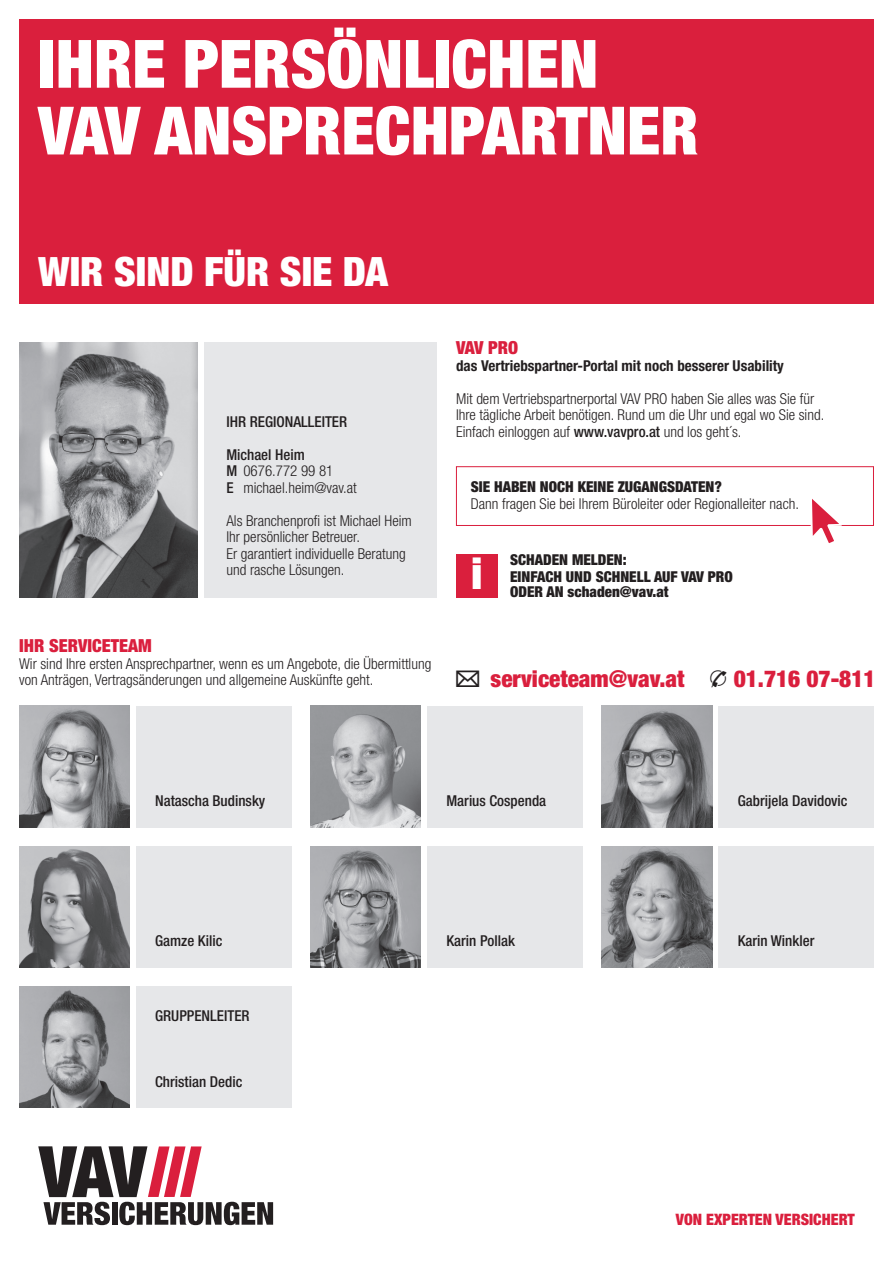
<style>
.page{position:relative;width:893px;height:1263px;background:#fff}
.page>*{position:absolute;margin:0;border:0;box-sizing:border-box;transform-origin:0 0}
.t1{font:900 condensed 66.75px/66.8px "Helvetica Neue LT Std";color:#fff}
.t2{font:900 condensed 44.1px "Helvetica Neue LT Std";color:#fff}
.t3{font:900 condensed 40.5px "Helvetica Neue LT Std";color:#fff}
.t4{font:900 condensed 23.25px "Helvetica Neue LT Std";color:#da1f3d}
.t5{font:900 condensed 18px "Helvetica Neue LT Std";color:#da1f3d}
.t6{font:900 condensed 15.75px "Helvetica Neue LT Std";color:#da1f3d}
.t7{font:300 condensed 15px/16.5px "Helvetica Neue LT Std";color:#231f20}
.t8{font:500 condensed 15px "Helvetica Neue LT Std";color:#231f20}
.t9{font:900 condensed 15px/17.2px "Helvetica Neue LT Std";color:#231f20}
.t10{font:700 condensed 15px "Helvetica Neue LT Std";color:#231f20}
.s1{font-weight:500}
.s2{color:#231f20}
</style>
<div class="page">
<div style="left:19px;top:19px;width:855px;height:285px;background:#da1f3d"></div>
<div style="left:204px;top:342px;width:233px;height:255px;background:#e6e7e9"></div>
<div style="left:456px;top:466px;width:418px;height:60px;border:1px solid #da1f3d"></div>
<div style="left:456px;top:554px;width:41px;height:43px;background:#da1f3d"></div>
<svg style="left:38px;top:1146px;width:235px;height:79px"></svg>
<div style="left:136px;top:706px;width:155px;height:121px;background:#e6e7e9"></div>
<div style="left:719px;top:706px;width:155px;height:121px;background:#e6e7e9"></div>
<img style="left:602px;top:706px;width:110px;height:121px">
<div style="left:136px;top:846px;width:155px;height:121px;background:#e6e7e9"></div>
<img style="left:19px;top:846px;width:111px;height:121px">
<div style="left:427px;top:846px;width:156px;height:121px;background:#e6e7e9"></div>
<img style="left:310px;top:846px;width:111px;height:121px">
<div style="left:719px;top:846px;width:155px;height:121px;background:#e6e7e9"></div>
<img style="left:602px;top:846px;width:110px;height:121px">
<div style="left:427px;top:706px;width:156px;height:121px;background:#e6e7e9"></div>
<img style="left:310px;top:706px;width:111px;height:121px">
<img style="left:19px;top:706px;width:111px;height:121px">
<div style="left:136px;top:986px;width:155px;height:122px;background:#e6e7e9"></div>
<img style="left:19px;top:986px;width:111px;height:122px">
<img style="left:19px;top:342px;width:179px;height:255px">
<svg style="left:809px;top:499px;width:34px;height:44px"></svg>
<h1 class="t1" style="left:38px;top:30px;width:662px">IHRE PERSÖNLICHEN<br>VAV ANSPRECHPARTNER</h1>
<h3 class="t3" style="left:38px;top:247px;width:351px">WIR SIND FÜR SIE DA</h3>
<p class="t8" style="left:226px;top:412px;width:122px">IHR REGIONALLEITER</p>
<p class="t7" style="left:226px;top:446px;width:132px"><span class="s1">Michael Heim<br>M</span> 0676.772 99 81<br><span class="s1">E</span> michael.heim@vav.at</p>
<p class="t7" style="left:226px;top:512px;width:187px">Als Branchenprofi ist Michael Heim<br>Ihr persönlicher Betreuer.<br>Er garantiert individuelle Beratung und rasche Lösungen.</p>
<p class="t5" style="left:19px;top:634px;width:134px">IHR SERVICETEAM</p>
<p class="t7" style="left:19px;top:655px;width:414px">Wir sind Ihre ersten Ansprechpartner, wenn es um Angebote, die Übermittlung von Anträgen, Vertragsänderungen und allgemeine Auskünfte geht.</p>
<p class="t5" style="left:456px;top:337px;width:64px">VAV PRO</p>
<p class="t10" style="left:456px;top:356px;width:329px">das Vertriebspartner-Portal mit noch besserer Usability</p>
<p class="t7" style="left:456px;top:390px;width:370px">Mit dem Vertriebspartnerportal VAV PRO haben Sie alles was Sie für<br>Ihre tägliche Arbeit benötigen. Rund um die Uhr und egal wo Sie sind.<br>Einfach einloggen auf <span class="s1">www.vavpro.at</span> und los geht´s.</p>
<p class="t9" style="left:471px;top:478px;width:253px">SIE HABEN NOCH KEINE ZUGANGSDATEN?</p>
<p class="t7" style="left:471px;top:495px;width:330px">Dann fragen Sie bei Ihrem Büroleiter oder Regionalleiter nach.</p>
<h2 class="t2" style="left:471px;top:546px;width:13px">i</h2>
<p class="t9" style="left:510px;top:550px;width:224px">SCHADEN MELDEN:<br>EINFACH UND SCHNELL AUF VAV PRO</p>
<p class="t9" style="left:510px;top:583px;width:160px">ODER AN schaden@vav.at</p>
<h3 class="t4" style="left:456px;top:664px;width:421px"><span class="s2">•</span> serviceteam@vav.at <span class="s2">•</span> 01.716 07-811</h3>
<p class="t8" style="left:155px;top:791px;width:112px">Natascha Budinsky</p>
<p class="t8" style="left:738px;top:791px;width:111px">Gabrijela Davidovic</p>
<p class="t8" style="left:446px;top:791px;width:101px">Marius Cospenda</p>
<p class="t8" style="left:155px;top:932px;width:69px">Gamze Kilic</p>
<p class="t8" style="left:446px;top:932px;width:70px">Karin Pollak</p>
<p class="t8" style="left:738px;top:932px;width:78px">Karin Winkler</p>
<p class="t8" style="left:155px;top:1006px;width:96px">GRUPPENLEITER</p>
<p class="t8" style="left:155px;top:1072px;width:89px">Christian Dedic</p>
<p class="t6" style="left:676px;top:1209px;width:180px">VON EXPERTEN VERSICHERT</p>
</div>
